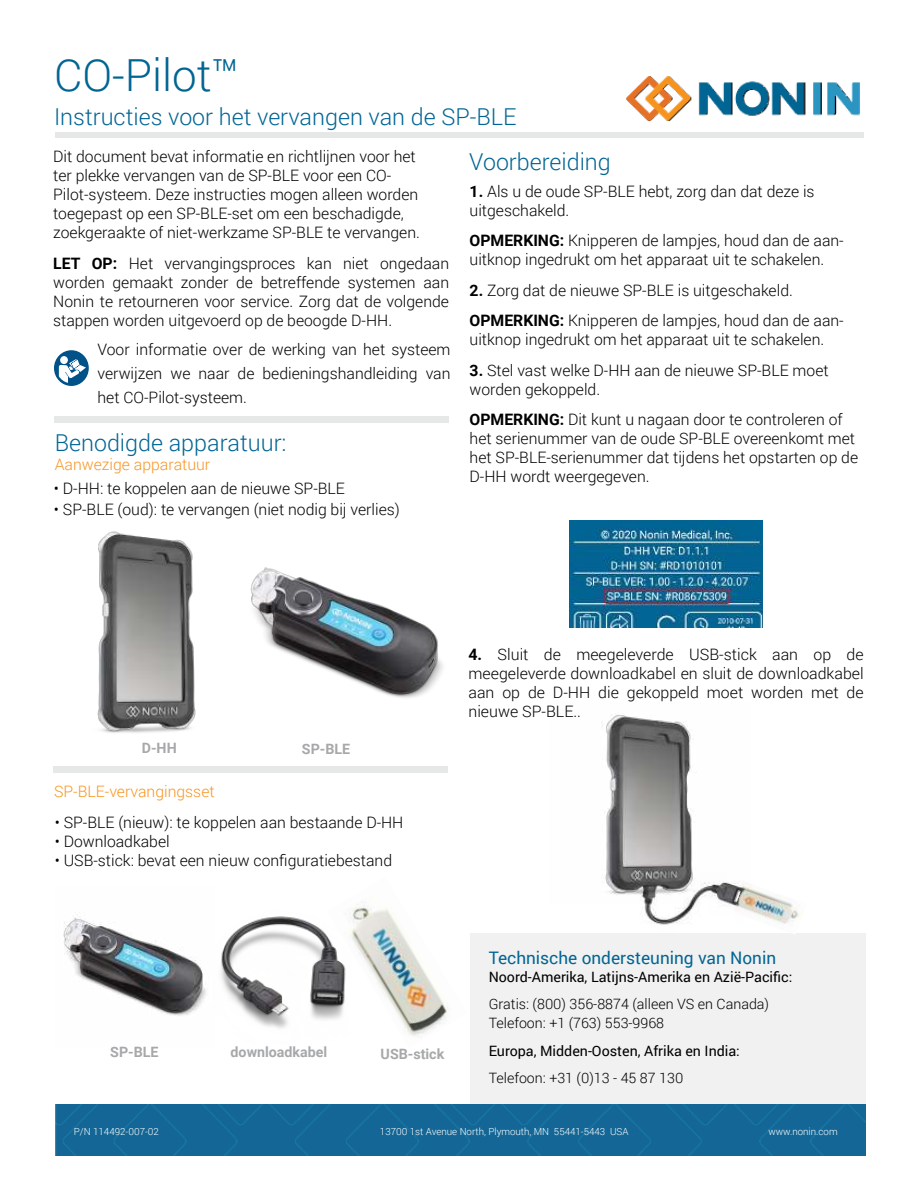
<style>
.page{position:relative;width:918px;height:1188px;background:#fff}
.page>*{position:absolute;margin:0;border:0;box-sizing:border-box;transform-origin:0 0}
.t1{font:300 44.25px "Roboto";color:#016594}
.t2{font:300 23.25px "Roboto";color:#016594}
.t3{font:17.25px "Roboto";color:#026594}
.t4{font:300 15.75px/18.9px "Roboto";color:#000}
.t5{font:300 15.75px "Roboto";color:#f89521}
.t6{font:300 14.25px/19.5px "Roboto";color:#000}
.t7{font:14.25px "Roboto";color:#000}
.t8{font:700 14.25px "Roboto";color:#a7a8aa}
.t9{font:300 9.75px "Roboto";color:#fff}
.s1{font-weight:700}
</style>
<div class="page">
<div style="left:470px;top:934px;width:395px;height:171px;background:#f1f1f1"></div>
<div style="left:55px;top:416px;width:394px;height:6px;background:#e5e8e6"></div>
<div style="left:55px;top:132px;width:808px;height:5px;background:#e5e8e6"></div>
<img style="left:626px;top:76px;width:234px;height:45px">
<img style="left:570px;top:521px;width:192px;height:107px">
<img style="left:97px;top:531px;width:346px;height:202px">
<img style="left:63px;top:914px;width:264px;height:115px">
<img style="left:327px;top:904px;width:122px;height:133px">
<div style="left:53px;top:766px;width:395px;height:7px;background:#e5e8e6"></div>
<img style="left:642px;top:903px;width:91px;height:22px">
<img style="left:601px;top:713px;width:132px;height:190px">
<img style="left:733px;top:883px;width:74px;height:51px">
<svg style="left:54px;top:350px;width:35px;height:36px"></svg>
<svg style="left:59px;top:356px;width:27px;height:27px"></svg>
<div style="left:56px;top:1105px;width:810px;height:51px;background:#136695"></div>
<h1 class="t1" style="left:54px;top:56px;width:186px">CO-Pilot™</h1>
<h2 class="t2" style="left:54px;top:106px;width:464px">Instructies voor het vervangen van de SP-BLE</h2>
<p class="t4" style="left:53px;top:148px;width:368px">Dit document bevat informatie en richtlijnen voor het ter plekke vervangen van de SP-BLE voor een CO-Pilot-systeem. Deze instructies mogen alleen worden toegepast op een SP-BLE-set om een beschadigde, zoekgeraakte of niet-werkzame SP-BLE te vervangen.</p>
<p class="t4" style="left:53px;top:255px;width:397px;text-align:justify"><span class="s1">LET OP:</span> Het vervangingsproces kan niet ongedaan worden gemaakt zonder de betreffende systemen aan Nonin te retourneren voor service. Zorg dat de volgende stappen worden uitgevoerd op de beoogde D-HH.</p>
<h2 class="t2" style="left:469px;top:152px;width:143px">Voorbereiding</h2>
<p class="t4" style="left:470px;top:183px;width:347px"><span class="s1">1.</span> Als u de oude SP-BLE hebt, zorg dan dat deze is uitgeschakeld.</p>
<p class="t4" style="left:470px;top:232px;width:376px"><span class="s1">OPMERKING:</span> Knipperen de lampjes, houd dan de aan&shy;uitknop ingedrukt om het apparaat uit te schakelen.</p>
<p class="t4" style="left:470px;top:276px;width:376px;line-height:30.6px"><span class="s1">2.</span> Zorg dat de nieuwe SP-BLE is uitgeschakeld.<br><span class="s1">OPMERKING:</span> Knipperen de lampjes, houd dan de aan-</p>
<p class="t4" style="left:470px;top:331px;width:356px">uitknop ingedrukt om het apparaat uit te schakelen.</p>
<p class="t4" style="left:470px;top:362px;width:361px"><span class="s1">3.</span> Stel vast welke D-HH aan de nieuwe SP-BLE moet worden gekoppeld.</p>
<p class="t4" style="left:470px;top:411px;width:390px"><span class="s1">OPMERKING:</span> Dit kunt u nagaan door te controleren of het serienummer van de oude SP-BLE overeenkomt met het SP-BLE-serienummer dat tijdens het opstarten op de D-HH wordt weergegeven.</p>
<p class="t4" style="left:98px;top:339px;width:355px;line-height:24px;text-align:justify">Voor informatie over de werking van het systeem verwijzen we naar de bedieningshandleiding van het CO-Pilot-systeem.</p>
<h2 class="t2" style="left:55px;top:433px;width:233px">Benodigde apparatuur:</h2>
<p class="t5" style="left:55px;top:458px;width:157px">Aanwezige apparatuur</p>
<p class="t4" style="left:54px;top:481px;width:293px">• D-HH: te koppelen aan de nieuwe SP-BLE</p>
<p class="t4" style="left:54px;top:501px;width:347px">• SP-BLE (oud): te vervangen (niet nodig bij verlies)</p>
<p class="t8" style="left:142px;top:740px;width:36px">D-HH</p>
<p class="t8" style="left:302px;top:741px;width:50px">SP-BLE</p>
<p class="t5" style="left:54px;top:784px;width:162px">SP-BLE-vervangingsset</p>
<p class="t4" style="left:55px;top:814px;width:350px">• SP-BLE (nieuw): te koppelen aan bestaande D-HH</p>
<p class="t4" style="left:55px;top:833px;width:116px">• Downloadkabel</p>
<p class="t4" style="left:55px;top:850px;width:339px">• USB-stick: bevat een nieuw configuratiebestand</p>
<p class="t4" style="left:469px;top:646px;width:397px;text-align:justify"><span class="s1">4.</span> Sluit de meegeleverde USB-stick aan op de meegeleverde downloadkabel en sluit de downloadkabel aan op de D-HH die gekoppeld moet worden met de nieuwe SP-BLE..</p>
<p class="t8" style="left:110px;top:1044px;width:50px">SP-BLE</p>
<p class="t8" style="left:231px;top:1044px;width:98px">downloadkabel</p>
<p class="t8" style="left:381px;top:1045px;width:65px">USB-stick</p>
<p class="t3" style="left:489px;top:951px;width:289px">Technische ondersteuning van Nonin</p>
<p class="t7" style="left:489px;top:966px;width:305px">Noord-Amerika, Latijns-Amerika en Azië-Pacific:</p>
<p class="t6" style="left:489px;top:995px;width:282px">Gratis: (800) 356-8874 (alleen VS en Canada)<br>Telefoon: +1 (763) 553-9968</p>
<p class="t7" style="left:489px;top:1041px;width:253px">Europa, Midden-Oosten, Afrika en India:</p>
<p class="t6" style="left:489px;top:1069px;width:196px">Telefoon: +31 (0)13 - 45 87 130</p>
<p class="t9" style="left:74px;top:1127px;width:87px">P/N 114492-007-02</p>
<p class="t9" style="left:380px;top:1127px;width:250px">13700 1st Avenue North, Plymouth, MN 55441-5443 USA</p>
<p class="t9" style="left:768px;top:1127px;width:71px">www.nonin.com</p>
</div>
